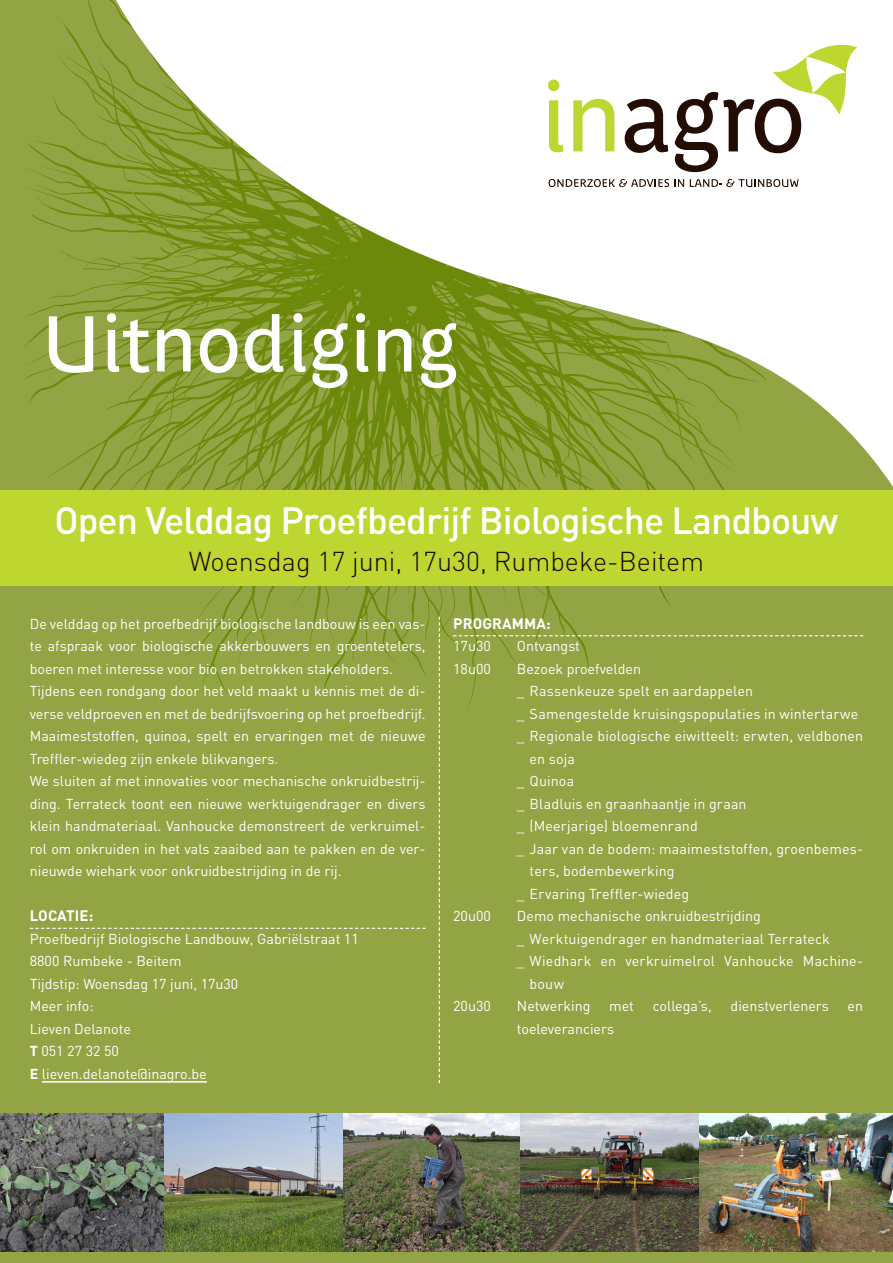
<style>
.page{position:relative;width:893px;height:1263px;background:#93a445}
.page>*{position:absolute;margin:0;border:0;box-sizing:border-box;transform-origin:0 0}
.titel_voorblad{font:78px "Parisine Plus Std";color:#fff}
.Titel_voorpagina{font:500 37.5px "DIN Pro";letter-spacing:-.025em;color:#fff}
.Titel_Light_voorpagi{font:300 27px "DIN Pro";color:#1d0600}
.lijnonder_voorpagina{font:700 15px "DIN Pro";letter-spacing:.01em;color:#fff}
.bodytekst_wit_10pt{font:14.25px/22.5px "DIN Pro";letter-spacing:.005em;color:#fff;text-align:justify}
.bodytekst_wit_progra{font:14.25px "DIN Pro";color:#fff}
.s1{font-weight:700}
</style>
<div class="page">
<img style="left:0;top:1113px;width:521px;height:138px">
<img style="left:521px;top:1113px;width:372px;height:138px">
<svg style="left:439px;top:617px;width:1px;height:466px"></svg>
<svg style="left:93px;top:0;width:800px;height:490px"></svg>
<svg style="left:549px;top:179px;width:135px;height:8px"></svg>
<svg style="left:690px;top:179px;width:109px;height:8px"></svg>
<svg style="left:548px;top:80px;width:15px;height:72px"></svg>
<svg style="left:573px;top:99px;width:41px;height:52px;background:#ddea95"></svg>
<svg style="left:625px;top:99px;width:43px;height:54px;background:#928782"></svg>
<svg style="left:675px;top:41px;width:182px;height:131px;background:#d9d8c8"></svg>
<div style="left:0;top:490px;width:893px;height:96px;background:#bed630"></div>
<svg style="left:30px;top:928px;width:396px;height:1px"></svg>
<hr style="left:42px;top:1081px;width:165px;height:2px;background:#fff">
<svg style="left:453px;top:635px;width:410px;height:1px"></svg>
<p class="titel_voorblad" style="left:43px;top:299px;width:417px">Uitnodiging</p>
<p class="Titel_voorpagina" style="left:55px;top:495px;width:785px">Open Velddag Proefbedrijf Biologische Landbouw</p>
<p class="Titel_Light_voorpagi" style="left:189px;top:543px;width:517px">Woensdag 17 juni, 17u30, Rumbeke-Beitem</p>
<p class="bodytekst_wit_10pt" style="left:30px;top:612px;width:397px">De velddag op het proefbedrijf biologische landbouw is een vas&shy;te afspraak voor biologische akkerbouwers en groentetelers, boeren met interesse voor bio en betrokken stakeholders.</p>
<p class="bodytekst_wit_10pt" style="left:30px;top:679px;width:397px">Tijdens een rondgang door het veld maakt u kennis met de di&shy;verse veldproeven en met de bedrijfsvoering op het proefbedrijf.<br>Maaimeststoffen, quinoa, spelt en ervaringen met de nieuwe Treffler-wiedeg zijn enkele blikvangers.</p>
<p class="bodytekst_wit_10pt" style="left:30px;top:769px;width:397px">We sluiten af met innovaties voor mechanische onkruidbestrij&shy;ding. Terrateck toont een nieuwe werktuigendrager en divers klein handmateriaal. Vanhoucke demonstreert de verkruimel&shy;rol om onkruiden in het vals zaaibed aan te pakken en de ver&shy;nieuwde wiehark voor onkruidbestrijding in de rij.</p>
<p class="lijnonder_voorpagina" style="left:30px;top:906px;width:65px">LOCATIE:</p>
<p class="bodytekst_wit_10pt" style="left:30px;top:927px;width:331px">Proefbedrijf Biologische Landbouw, Gabriëlstraat 11</p>
<p class="bodytekst_wit_10pt" style="left:30px;top:949px;width:153px">8800 Rumbeke - Beitem</p>
<p class="bodytekst_wit_10pt" style="left:30px;top:972px;width:210px">Tijdstip: Woensdag 17 juni, 17u30</p>
<p class="bodytekst_wit_10pt" style="left:30px;top:994px;width:65px">Meer info:</p>
<p class="bodytekst_wit_10pt" style="left:30px;top:1017px;width:103px">Lieven Delanote</p>
<p class="bodytekst_wit_10pt" style="left:30px;top:1039px;width:91px"><span class="s1">T</span> 051 27 32 50</p>
<p class="bodytekst_wit_10pt" style="left:30px;top:1062px;width:179px"><span class="s1">E</span> lieven.delanote@inagro.be</p>
<p class="lijnonder_voorpagina" style="left:453px;top:613px;width:99px">PROGRAMMA:</p>
<p class="bodytekst_wit_progra" style="left:453px;top:636px;width:39px">17u30</p>
<p class="bodytekst_wit_progra" style="left:517px;top:636px;width:65px">Ontvangst</p>
<p class="bodytekst_wit_progra" style="left:453px;top:659px;width:39px">18u00</p>
<p class="bodytekst_wit_progra" style="left:517px;top:659px;width:126px">Bezoek proefvelden</p>
<p class="bodytekst_wit_10pt" style="left:517px;top:679px;width:238px">_ Rassenkeuze spelt en aardappelen</p>
<p class="bodytekst_wit_10pt" style="left:517px;top:702px;width:343px">_ Samengestelde kruisingspopulaties in wintertarwe</p>
<p class="bodytekst_wit_10pt" style="left:530px;top:724px;width:335px;text-indent:-13px">_ Regionale biologische eiwitteelt: erwten, veldbonen en soja</p>
<p class="bodytekst_wit_10pt" style="left:517px;top:769px;width:59px">_ Quinoa</p>
<p class="bodytekst_wit_10pt" style="left:517px;top:792px;width:231px">_ Bladluis en graanhaantje in graan</p>
<p class="bodytekst_wit_10pt" style="left:517px;top:814px;width:182px">_ (Meerjarige) bloemenrand</p>
<p class="bodytekst_wit_10pt" style="left:530px;top:837px;width:335px;text-indent:-13px">_ Jaar van de bodem: maaimeststoffen, groenbemes&shy;ters, bodembewerking</p>
<p class="bodytekst_wit_10pt" style="left:517px;top:882px;width:174px">_ Ervaring Treffler-wiedeg</p>
<p class="bodytekst_wit_progra" style="left:453px;top:906px;width:39px">20u00</p>
<p class="bodytekst_wit_progra" style="left:517px;top:906px;width:245px">Demo mechanische onkruidbestrijding</p>
<p class="bodytekst_wit_10pt" style="left:517px;top:927px;width:314px">_ Werktuigendrager en handmateriaal Terrateck</p>
<p class="bodytekst_wit_10pt" style="left:530px;top:949px;width:335px;text-indent:-13px">_ Wiedhark en verkruimelrol Vanhoucke Machine&shy;bouw</p>
<p class="bodytekst_wit_progra" style="left:453px;top:996px;width:39px">20u30</p>
<p class="bodytekst_wit_progra" style="left:517px;top:996px;width:75px">Netwerking</p>
<p class="bodytekst_wit_progra" style="left:609px;top:996px;width:26px">met</p>
<p class="bodytekst_wit_progra" style="left:653px;top:996px;width:60px">collega’s,</p>
<p class="bodytekst_wit_progra" style="left:730px;top:996px;width:100px">dienstverleners</p>
<p class="bodytekst_wit_progra" style="left:848px;top:996px;width:17px">en</p>
<p class="bodytekst_wit_progra" style="left:517px;top:1019px;width:99px">toeleveranciers</p>
</div>
